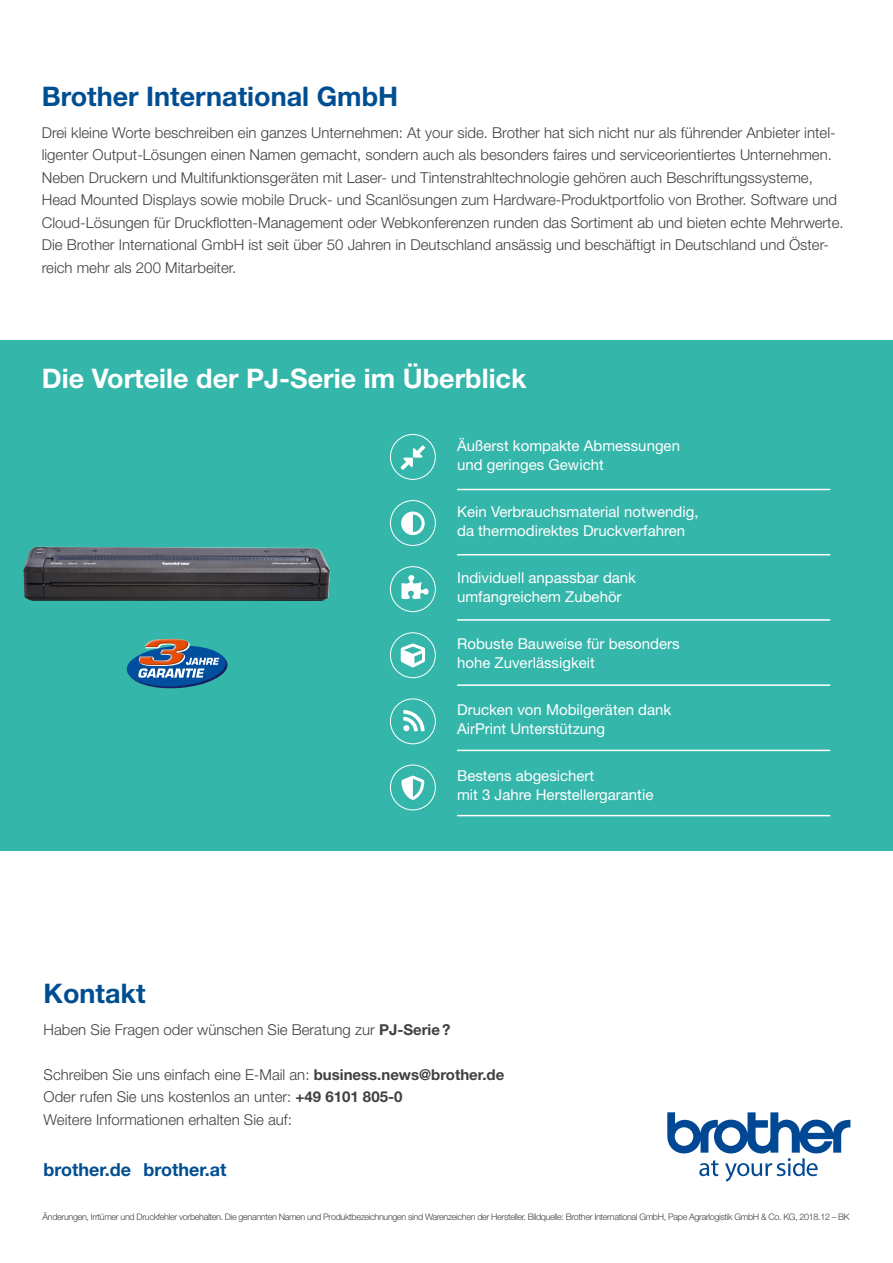
<style>
.page{position:relative;width:893px;height:1263px;background:#fff}
.page>*{position:absolute;margin:0;border:0;box-sizing:border-box;transform-origin:0 0}
.t1{font:700 27px "Helvetica Neue";color:#fff}
.t2{font:700 27px "Helvetica Neue";color:#004e92}
.t3{font:700 18px "Helvetica Neue";color:#004e92}
.t4{font:300 15px/22.5px "Helvetica Neue";color:#40403f}
.t5{font:15px "Helvetica Neue";color:#fff}
.t6{font:300 9px "Helvetica Neue";letter-spacing:-.035em;color:#40403f}
.s1{font-weight:700}
</style>
<div class="page">
<div style="left:0;top:340px;width:893px;height:510px;background:#35b6aa"></div>
<svg style="left:667px;top:1112px;width:183px;height:69px"></svg>
<img style="left:23px;top:547px;width:307px;height:54px">
<hr style="left:457px;top:489px;width:373px;height:1px;background:#fff">
<hr style="left:457px;top:554px;width:373px;height:1px;background:#fff">
<hr style="left:457px;top:619px;width:373px;height:2px;background:#fff">
<hr style="left:457px;top:684px;width:373px;height:2px;background:#fff">
<hr style="left:457px;top:750px;width:373px;height:1px;background:#fff">
<hr style="left:457px;top:815px;width:373px;height:1px;background:#fff">
<svg style="left:127px;top:640px;width:101px;height:48px"></svg>
<img style="left:145px;top:639px;width:30px;height:20px">
<div style="left:390px;top:434px;width:46px;height:46px;border:1px solid #fff;border-radius:50%"></div>
<svg style="left:400px;top:445px;width:25px;height:25px"></svg>
<div style="left:390px;top:500px;width:46px;height:46px;border:1px solid #fff;border-radius:50%"></div>
<svg style="left:401px;top:511px;width:24px;height:24px"></svg>
<div style="left:390px;top:566px;width:46px;height:46px;border:1px solid #fff;border-radius:50%"></div>
<svg style="left:401px;top:575px;width:27px;height:24px"></svg>
<div style="left:390px;top:632px;width:46px;height:46px;border:1px solid #fff;border-radius:50%"></div>
<svg style="left:401px;top:643px;width:24px;height:24px"></svg>
<div style="left:390px;top:698px;width:46px;height:46px;border:1px solid #fff;border-radius:50%"></div>
<svg style="left:403px;top:710px;width:22px;height:21px"></svg>
<div style="left:390px;top:764px;width:46px;height:46px;border:1px solid #fff;border-radius:50%"></div>
<svg style="left:401px;top:775px;width:23px;height:25px"></svg>
<p class="t2" style="left:42px;top:80px;width:358px">Brother International GmbH</p>
<p class="t4" style="left:42px;top:121px;width:803px">Drei kleine Worte beschreiben ein ganzes Unternehmen: At your side. Brother hat sich nicht nur als führender Anbieter intel&shy;ligenter Output-Lösungen einen Namen gemacht, sondern auch als besonders faires und serviceorientiertes Unternehmen.<br>Neben Druckern und Multifunktionsgeräten mit Laser- und Tintenstrahltechnologie gehören auch Beschriftungssysteme, Head Mounted Displays sowie mobile Druck- und Scanlösungen zum Hardware-Produktportfolio von Brother. Software und Cloud-Lösungen für Druckflotten-Management oder Webkonferenzen runden das Sortiment ab und bieten echte Mehrwerte.<br>Die Brother International GmbH ist seit über 50 Jahren in Deutschland ansässig und beschäftigt in Deutschland und Öster&shy;reich mehr als 200 Mitarbeiter.</p>
<p class="t1" style="left:42px;top:361px;width:486px">Die Vorteile der PJ-Serie im Überblick</p>
<p class="t5" style="left:457px;top:436px;width:224px">Äußerst kompakte Abmessungen</p>
<p class="t5" style="left:457px;top:456px;width:148px">und geringes Gewicht</p>
<p class="t5" style="left:457px;top:502px;width:243px">Kein Verbrauchsmaterial notwendig,</p>
<p class="t5" style="left:457px;top:522px;width:230px">da thermodirektes Druckverfahren</p>
<p class="t5" style="left:457px;top:568px;width:180px">Individuell anpassbar dank</p>
<p class="t5" style="left:457px;top:588px;width:166px">umfangreichem Zubehör</p>
<p class="t5" style="left:457px;top:634px;width:224px">Robuste Bauweise für besonders</p>
<p class="t5" style="left:457px;top:654px;width:139px">hohe Zuverlässigkeit</p>
<p class="t5" style="left:457px;top:700px;width:216px">Drucken von Mobilgeräten dank</p>
<p class="t5" style="left:457px;top:720px;width:150px">AirPrint Unterstützung</p>
<p class="t5" style="left:457px;top:766px;width:139px">Bestens abgesichert</p>
<p class="t5" style="left:457px;top:786px;width:198px">mit 3 Jahre Herstellergarantie</p>
<p class="t2" style="left:44px;top:977px;width:104px">Kontakt</p>
<p class="t4" style="left:44px;top:1018px;width:408px">Haben Sie Fragen oder wünschen Sie Beratung zur <span class="s1">PJ-Serie?</span></p>
<p class="t4" style="left:44px;top:1063px;width:462px">Schreiben Sie uns einfach eine E-Mail an: <span class="s1">business.news@brother.de</span></p>
<p class="t4" style="left:44px;top:1085px;width:360px">Oder rufen Sie uns kostenlos an unter: <span class="s1">+49 6101 805-0</span></p>
<p class="t4" style="left:44px;top:1108px;width:250px">Weitere Informationen erhalten Sie auf:</p>
<p class="t3" style="left:44px;top:1158px;width:184px">brother.de brother.at</p>
<p class="t6" style="left:43px;top:1212px;width:809px">Änderungen, Irrtümer und Druckfehler vorbehalten. Die genannten Namen und Produktbezeichnungen sind Warenzeichen der Hersteller. Bildquelle: Brother International GmbH, Pape Agrarlogistik GmbH &amp; Co. KG, 2018.12 – BK</p>
</div>
